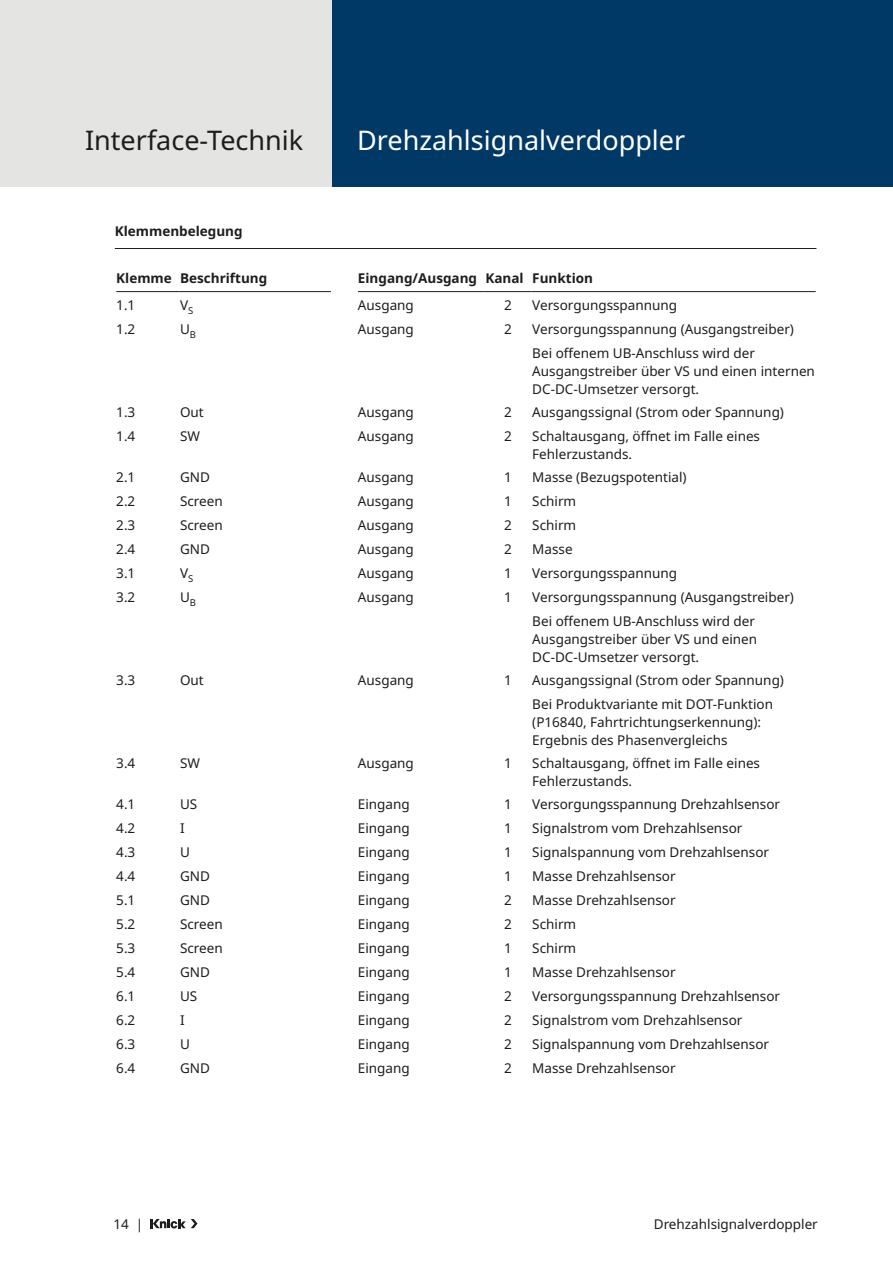
<style>
.page{position:relative;width:893px;height:1263px;background:#fff}
.page>*{position:absolute;margin:0;border:0;box-sizing:border-box;transform-origin:0 0}
.Produktbereiche{font:27px "Noto Sans";color:#fff}
.Headline_Produkt{font:27px "Noto Sans";color:#1d1d1b}
.Tabelle{font:13.5px/18px "Noto Sans";color:#1d1d1b}
.Zwischenüberschrift{font:700 13.5px "Noto Sans";color:#1d1d1b}
.Tabelle_Headline{font:700 13.5px "Noto Sans";color:#1d1d1b}
</style>
<div class="page">
<div style="left:332px;top:0;width:561px;height:187px;background:#003866"></div>
<svg style="left:150px;top:1219px;width:47px;height:9px"></svg>
<div style="left:0;top:0;width:332px;height:187px;background:#e4e4e3"></div>
<hr style="left:116px;top:291px;width:63px;height:1px;background:#1d1d1b">
<hr style="left:179px;top:291px;width:152px;height:1px;background:#1d1d1b">
<hr style="left:358px;top:291px;width:127px;height:1px;background:#1d1d1b">
<hr style="left:485px;top:291px;width:46px;height:1px;background:#1d1d1b">
<hr style="left:531px;top:291px;width:285px;height:1px;background:#1d1d1b">
<hr style="left:115px;top:248px;width:701px;height:1px;background:#1d1d1b">
<p class="Headline_Produkt" style="left:85px;top:121px;width:220px">Interface-Technik</p>
<p class="Produktbereiche" style="left:357px;top:121px;width:330px">Drehzahlsignalverdoppler</p>
<p class="Tabelle_Headline" style="left:115px;top:221px;width:129px">Klemmenbelegung</p>
<p class="Zwischenüberschrift" style="left:116px;top:269px;width:57px">Klemme</p>
<p class="Zwischenüberschrift" style="left:180px;top:269px;width:89px">Beschriftung</p>
<p class="Zwischenüberschrift" style="left:358px;top:269px;width:121px">Eingang/Ausgang</p>
<p class="Zwischenüberschrift" style="left:485px;top:269px;width:40px">Kanal</p>
<p class="Zwischenüberschrift" style="left:532px;top:269px;width:62px">Funktion</p>
<p class="Tabelle" style="left:116px;top:297px;width:21px">1.1</p>
<p class="Tabelle" style="left:180px;top:297px;width:15px">V<sub>S</sub></p>
<p class="Tabelle" style="left:358px;top:297px;width:57px">Ausgang</p>
<p class="Tabelle" style="left:504px;top:297px;width:9px">2</p>
<p class="Tabelle" style="left:532px;top:297px;width:146px">Versorgungsspannung</p>
<p class="Tabelle" style="left:116px;top:321px;width:21px">1.2</p>
<p class="Tabelle" style="left:180px;top:321px;width:18px">U<sub>B</sub></p>
<p class="Tabelle" style="left:358px;top:321px;width:57px">Ausgang</p>
<p class="Tabelle" style="left:504px;top:321px;width:9px">2</p>
<p class="Tabelle" style="left:532px;top:321px;width:263px">Versorgungsspannung (Ausgangstreiber)</p>
<p class="Tabelle" style="left:532px;top:345px;width:284px">Bei offenem UB-Anschluss wird der<br>Ausgangstreiber über VS und einen internen<br>DC‑DC‑Umsetzer versorgt.</p>
<p class="Tabelle" style="left:116px;top:404px;width:21px">1.3</p>
<p class="Tabelle" style="left:180px;top:404px;width:25px">Out</p>
<p class="Tabelle" style="left:358px;top:404px;width:57px">Ausgang</p>
<p class="Tabelle" style="left:504px;top:404px;width:9px">2</p>
<p class="Tabelle" style="left:532px;top:404px;width:253px">Ausgangssignal (Strom oder Spannung)</p>
<p class="Tabelle" style="left:116px;top:428px;width:21px">1.4</p>
<p class="Tabelle" style="left:180px;top:428px;width:21px">SW</p>
<p class="Tabelle" style="left:358px;top:428px;width:57px">Ausgang</p>
<p class="Tabelle" style="left:504px;top:428px;width:9px">2</p>
<p class="Tabelle" style="left:532px;top:428px;width:229px">Schaltausgang, öffnet im Falle eines<br>Fehlerzustands.</p>
<p class="Tabelle" style="left:116px;top:469px;width:21px">2.1</p>
<p class="Tabelle" style="left:180px;top:469px;width:31px">GND</p>
<p class="Tabelle" style="left:358px;top:469px;width:57px">Ausgang</p>
<p class="Tabelle" style="left:504px;top:469px;width:9px">1</p>
<p class="Tabelle" style="left:532px;top:469px;width:156px">Masse (Bezugspotential)</p>
<p class="Tabelle" style="left:116px;top:493px;width:21px">2.2</p>
<p class="Tabelle" style="left:180px;top:493px;width:44px">Screen</p>
<p class="Tabelle" style="left:358px;top:493px;width:57px">Ausgang</p>
<p class="Tabelle" style="left:504px;top:493px;width:9px">1</p>
<p class="Tabelle" style="left:532px;top:493px;width:45px">Schirm</p>
<p class="Tabelle" style="left:116px;top:517px;width:21px">2.3</p>
<p class="Tabelle" style="left:180px;top:517px;width:44px">Screen</p>
<p class="Tabelle" style="left:358px;top:517px;width:57px">Ausgang</p>
<p class="Tabelle" style="left:504px;top:517px;width:9px">2</p>
<p class="Tabelle" style="left:532px;top:517px;width:45px">Schirm</p>
<p class="Tabelle" style="left:116px;top:541px;width:21px">2.4</p>
<p class="Tabelle" style="left:180px;top:541px;width:31px">GND</p>
<p class="Tabelle" style="left:358px;top:541px;width:57px">Ausgang</p>
<p class="Tabelle" style="left:504px;top:541px;width:9px">2</p>
<p class="Tabelle" style="left:532px;top:541px;width:42px">Masse</p>
<p class="Tabelle" style="left:116px;top:565px;width:21px">3.1</p>
<p class="Tabelle" style="left:180px;top:565px;width:15px">V<sub>S</sub></p>
<p class="Tabelle" style="left:358px;top:565px;width:57px">Ausgang</p>
<p class="Tabelle" style="left:504px;top:565px;width:9px">1</p>
<p class="Tabelle" style="left:532px;top:565px;width:146px">Versorgungsspannung</p>
<p class="Tabelle" style="left:116px;top:589px;width:21px">3.2</p>
<p class="Tabelle" style="left:180px;top:589px;width:18px">U<sub>B</sub></p>
<p class="Tabelle" style="left:358px;top:589px;width:57px">Ausgang</p>
<p class="Tabelle" style="left:504px;top:589px;width:9px">1</p>
<p class="Tabelle" style="left:532px;top:589px;width:263px">Versorgungsspannung (Ausgangstreiber)</p>
<p class="Tabelle" style="left:532px;top:613px;width:226px">Bei offenem UB-Anschluss wird der<br>Ausgangstreiber über VS und einen<br>DC‑DC‑Umsetzer versorgt.</p>
<p class="Tabelle" style="left:116px;top:671px;width:21px">3.3</p>
<p class="Tabelle" style="left:180px;top:671px;width:25px">Out</p>
<p class="Tabelle" style="left:358px;top:671px;width:57px">Ausgang</p>
<p class="Tabelle" style="left:504px;top:671px;width:9px">1</p>
<p class="Tabelle" style="left:532px;top:671px;width:253px">Ausgangssignal (Strom oder Spannung)</p>
<p class="Tabelle" style="left:532px;top:695px;width:242px">Bei Produktvariante mit DOT-Funktion (P16840, Fahrtrichtungserkennung):<br>Ergebnis des Phasenvergleichs</p>
<p class="Tabelle" style="left:116px;top:754px;width:21px">3.4</p>
<p class="Tabelle" style="left:180px;top:754px;width:21px">SW</p>
<p class="Tabelle" style="left:358px;top:754px;width:57px">Ausgang</p>
<p class="Tabelle" style="left:504px;top:754px;width:9px">1</p>
<p class="Tabelle" style="left:532px;top:754px;width:229px">Schaltausgang, öffnet im Falle eines<br>Fehlerzustands.</p>
<p class="Tabelle" style="left:116px;top:795px;width:21px">4.1</p>
<p class="Tabelle" style="left:180px;top:795px;width:19px">US</p>
<p class="Tabelle" style="left:358px;top:795px;width:53px">Eingang</p>
<p class="Tabelle" style="left:504px;top:795px;width:9px">1</p>
<p class="Tabelle" style="left:532px;top:795px;width:249px">Versorgungsspannung Drehzahlsensor</p>
<p class="Tabelle" style="left:116px;top:819px;width:21px">4.2</p>
<p class="Tabelle" style="left:180px;top:819px;width:6px">I</p>
<p class="Tabelle" style="left:358px;top:819px;width:53px">Eingang</p>
<p class="Tabelle" style="left:504px;top:819px;width:9px">1</p>
<p class="Tabelle" style="left:532px;top:819px;width:212px">Signalstrom vom Drehzahlsensor</p>
<p class="Tabelle" style="left:116px;top:843px;width:21px">4.3</p>
<p class="Tabelle" style="left:180px;top:843px;width:11px">U</p>
<p class="Tabelle" style="left:358px;top:843px;width:53px">Eingang</p>
<p class="Tabelle" style="left:504px;top:843px;width:9px">1</p>
<p class="Tabelle" style="left:532px;top:843px;width:238px">Signalspannung vom Drehzahlsensor</p>
<p class="Tabelle" style="left:116px;top:867px;width:21px">4.4</p>
<p class="Tabelle" style="left:180px;top:867px;width:31px">GND</p>
<p class="Tabelle" style="left:358px;top:867px;width:53px">Eingang</p>
<p class="Tabelle" style="left:504px;top:867px;width:9px">1</p>
<p class="Tabelle" style="left:532px;top:867px;width:145px">Masse Drehzahlsensor</p>
<p class="Tabelle" style="left:116px;top:891px;width:21px">5.1</p>
<p class="Tabelle" style="left:180px;top:891px;width:31px">GND</p>
<p class="Tabelle" style="left:358px;top:891px;width:53px">Eingang</p>
<p class="Tabelle" style="left:504px;top:891px;width:9px">2</p>
<p class="Tabelle" style="left:532px;top:891px;width:145px">Masse Drehzahlsensor</p>
<p class="Tabelle" style="left:116px;top:915px;width:21px">5.2</p>
<p class="Tabelle" style="left:180px;top:915px;width:44px">Screen</p>
<p class="Tabelle" style="left:358px;top:915px;width:53px">Eingang</p>
<p class="Tabelle" style="left:504px;top:915px;width:9px">2</p>
<p class="Tabelle" style="left:532px;top:915px;width:45px">Schirm</p>
<p class="Tabelle" style="left:116px;top:939px;width:21px">5.3</p>
<p class="Tabelle" style="left:180px;top:939px;width:44px">Screen</p>
<p class="Tabelle" style="left:358px;top:939px;width:53px">Eingang</p>
<p class="Tabelle" style="left:504px;top:939px;width:9px">1</p>
<p class="Tabelle" style="left:532px;top:939px;width:45px">Schirm</p>
<p class="Tabelle" style="left:116px;top:963px;width:21px">5.4</p>
<p class="Tabelle" style="left:180px;top:963px;width:31px">GND</p>
<p class="Tabelle" style="left:358px;top:963px;width:53px">Eingang</p>
<p class="Tabelle" style="left:504px;top:963px;width:9px">1</p>
<p class="Tabelle" style="left:532px;top:963px;width:145px">Masse Drehzahlsensor</p>
<p class="Tabelle" style="left:116px;top:987px;width:21px">6.1</p>
<p class="Tabelle" style="left:180px;top:987px;width:19px">US</p>
<p class="Tabelle" style="left:358px;top:987px;width:53px">Eingang</p>
<p class="Tabelle" style="left:504px;top:987px;width:9px">2</p>
<p class="Tabelle" style="left:532px;top:987px;width:249px">Versorgungsspannung Drehzahlsensor</p>
<p class="Tabelle" style="left:116px;top:1011px;width:21px">6.2</p>
<p class="Tabelle" style="left:180px;top:1011px;width:6px">I</p>
<p class="Tabelle" style="left:358px;top:1011px;width:53px">Eingang</p>
<p class="Tabelle" style="left:504px;top:1011px;width:9px">2</p>
<p class="Tabelle" style="left:532px;top:1011px;width:212px">Signalstrom vom Drehzahlsensor</p>
<p class="Tabelle" style="left:116px;top:1035px;width:21px">6.3</p>
<p class="Tabelle" style="left:180px;top:1035px;width:11px">U</p>
<p class="Tabelle" style="left:358px;top:1035px;width:53px">Eingang</p>
<p class="Tabelle" style="left:504px;top:1035px;width:9px">2</p>
<p class="Tabelle" style="left:532px;top:1035px;width:238px">Signalspannung vom Drehzahlsensor</p>
<p class="Tabelle" style="left:116px;top:1059px;width:21px">6.4</p>
<p class="Tabelle" style="left:180px;top:1059px;width:31px">GND</p>
<p class="Tabelle" style="left:358px;top:1059px;width:53px">Eingang</p>
<p class="Tabelle" style="left:504px;top:1059px;width:9px">2</p>
<p class="Tabelle" style="left:532px;top:1059px;width:145px">Masse Drehzahlsensor</p>
<p class="Tabelle" style="left:113px;top:1215px;width:31px">14 |</p>
<p class="Tabelle" style="left:654px;top:1215px;width:166px">Drehzahlsignalverdoppler</p>
</div>
